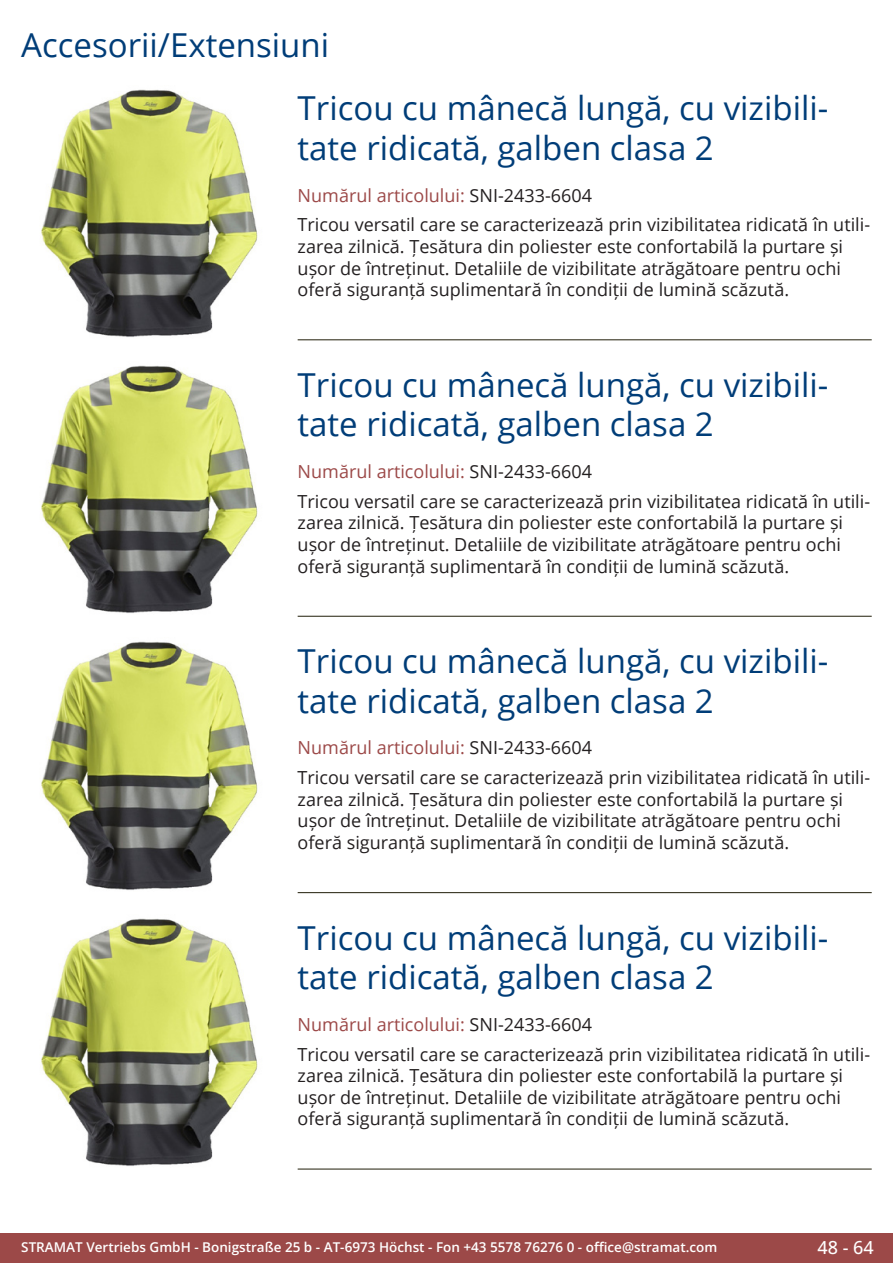
<style>
.page{position:relative;width:893px;height:1263px;background:#fff}
.page>*{position:absolute;margin:0;border:0;box-sizing:border-box;transform-origin:0 0}
.Produkttitel{font:33px/39.6px "Open Sans";color:#003d78}
.RastTitel{font:33px "Open Sans";color:#003d78}
.Beschreibung_Text{font:18px/21.6px "Open Sans";color:#231f20}
.TechDaten_Überschrif{font:18px "Open Sans";color:#9c4948}
.t1{font:500 18px "Open Sans";color:#fff}
.t2{font:600 13.5px "Open Sans";color:#fff}
.s1{color:#231f20}
</style>
<div class="page">
<div style="left:0;top:1233px;width:893px;height:30px;background:#9c4948"></div>
<hr style="left:298px;top:340px;width:574px;height:1px;background:#201d08">
<hr style="left:298px;top:616px;width:574px;height:1px;background:#201d08">
<hr style="left:298px;top:892px;width:574px;height:1px;background:#201d08">
<hr style="left:298px;top:1169px;width:574px;height:1px;background:#201d08">
<img style="left:41px;top:89px;width:217px;height:248px">
<img style="left:41px;top:365px;width:217px;height:248px">
<img style="left:41px;top:641px;width:217px;height:249px">
<img style="left:41px;top:918px;width:217px;height:248px">
<p class="RastTitel" style="left:21px;top:22px;width:309px">Accesorii/Extensiuni</p>
<p class="Produkttitel" style="left:298px;top:88px;width:532px">Tricou cu mânecă lungă, cu vizibili&shy;tate ridicată, galben clasa 2</p>
<p class="TechDaten_Überschrif" style="left:298px;top:183px;width:296px">Numărul articolului: <span class="s1">SNI-2433-6604</span></p>
<p class="Beschreibung_Text" style="left:298px;top:214px;width:574px">Tricou versatil care se caracterizează prin vizibilitatea ridicată în utili&shy;zarea zilnică. Țesătura din poliester este confortabilă la purtare și ușor de întreținut. Detaliile de vizibilitate atrăgătoare pentru ochi oferă siguranță suplimentară în condiții de lumină scăzută.</p>
<p class="Produkttitel" style="left:298px;top:364px;width:532px">Tricou cu mânecă lungă, cu vizibili&shy;tate ridicată, galben clasa 2</p>
<p class="TechDaten_Überschrif" style="left:298px;top:459px;width:296px">Numărul articolului: <span class="s1">SNI-2433-6604</span></p>
<p class="Beschreibung_Text" style="left:298px;top:490px;width:574px">Tricou versatil care se caracterizează prin vizibilitatea ridicată în utili&shy;zarea zilnică. Țesătura din poliester este confortabilă la purtare și ușor de întreținut. Detaliile de vizibilitate atrăgătoare pentru ochi oferă siguranță suplimentară în condiții de lumină scăzută.</p>
<p class="Produkttitel" style="left:298px;top:640px;width:532px">Tricou cu mânecă lungă, cu vizibili&shy;tate ridicată, galben clasa 2</p>
<p class="TechDaten_Überschrif" style="left:298px;top:735px;width:296px">Numărul articolului: <span class="s1">SNI-2433-6604</span></p>
<p class="Beschreibung_Text" style="left:298px;top:766px;width:574px">Tricou versatil care se caracterizează prin vizibilitatea ridicată în utili&shy;zarea zilnică. Țesătura din poliester este confortabilă la purtare și ușor de întreținut. Detaliile de vizibilitate atrăgătoare pentru ochi oferă siguranță suplimentară în condiții de lumină scăzută.</p>
<p class="Produkttitel" style="left:298px;top:917px;width:532px">Tricou cu mânecă lungă, cu vizibili&shy;tate ridicată, galben clasa 2</p>
<p class="TechDaten_Überschrif" style="left:298px;top:1012px;width:296px">Numărul articolului: <span class="s1">SNI-2433-6604</span></p>
<p class="Beschreibung_Text" style="left:298px;top:1043px;width:574px">Tricou versatil care se caracterizează prin vizibilitatea ridicată în utili&shy;zarea zilnică. Țesătura din poliester este confortabilă la purtare și ușor de întreținut. Detaliile de vizibilitate atrăgătoare pentru ochi oferă siguranță suplimentară în condiții de lumină scăzută.</p>
<p class="t2" style="left:21px;top:1238px;width:698px">STRAMAT Vertriebs GmbH - Bonigstraße 25 b - AT-6973 Höchst - Fon +43 5578 76276 0 - office@stramat.com</p>
<p class="t1" style="left:817px;top:1234px;width:58px">48 - 64</p>
</div>
